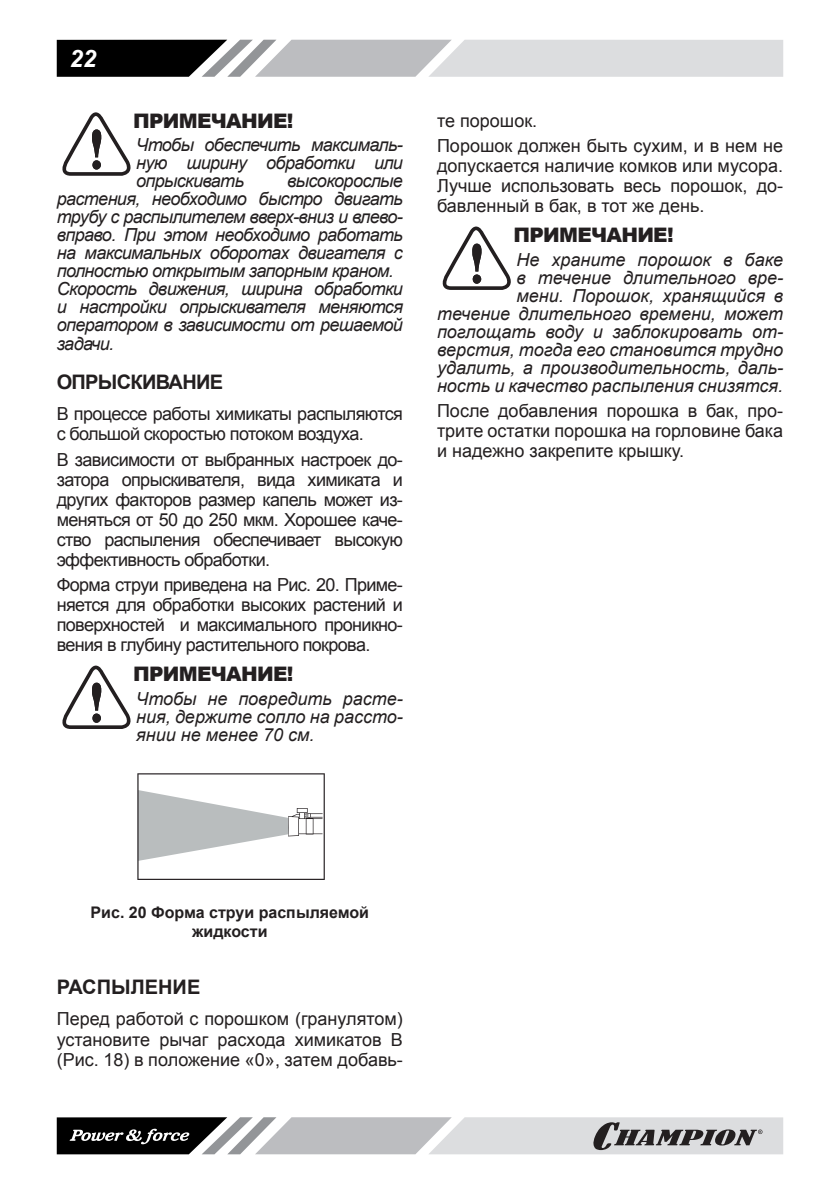
<style>
.page{position:relative;width:840px;height:1191px;background:#fff}
.page>*{position:absolute;margin:0;border:0;box-sizing:border-box;transform-origin:0 0}
.t1{font:italic 700 24px "Arial";color:#fff}
.t2{font:900 20px "Arial";letter-spacing:-.035em;color:#231f20}
.t3{font:700 20px "Arial";letter-spacing:-.035em;color:#231f20}
.t4{font:700 20px "Arial";color:#231f20}
.t5{font:18px/20px "Arial";letter-spacing:-.02em;color:#231f20;text-align:justify}
.t6{font:italic 18px/18px "Arial";letter-spacing:-.035em;color:#231f20;text-align:justify}
.t7{font:italic 18px/18px "Arial";color:#231f20;text-align:right}
.t8{font:18px/25.6px "Arial";color:#231f20}
.t9{font:700 16px/19.2px "Arial";color:#231f20;text-align:center}
</style>
<div class="page">
<svg style="left:57px;top:40px;width:725px;height:37px;background:#a7a8a9"></svg>
<svg style="left:57px;top:1117px;width:725px;height:37px;background:#a1a1a3"></svg>
<svg style="left:62px;top:112px;width:69px;height:64px"></svg>
<svg style="left:62px;top:665px;width:69px;height:64px"></svg>
<svg style="left:137px;top:773px;width:187px;height:107px"></svg>
<svg style="left:442px;top:226px;width:69px;height:64px"></svg>
<h1 class="t1" style="left:70px;top:42px;width:28px">22</h1>
<p class="t2" style="left:133px;top:106px;width:162px">ПРИМЕЧАНИЕ!</p>
<p class="t6" style="left:136px;top:136px;width:268px">Чтобы обеспечить максималь&shy;ную ширину обработки или опрыскивать</p>
<p class="t6" style="left:57px;top:172px;width:347px;text-align:left;text-indent:230px">высокорослые растения, необходимо быстро двигать трубу с распылителем вверх-вниз и влево&shy;вправо. При этом необходимо работать на максимальных оборотах двигателя с полностью открытым запорным краном.<br>Скорость движения, ширина обработки и настройки опрыскивателя меняются оператором в зависимости от решаемой задачи.</p>
<p class="t3" style="left:57px;top:368px;width:168px">ОПРЫСКИВАНИЕ</p>
<p class="t5" style="left:57px;top:404px;width:347px">В процессе работы химикаты распыляются с большой скоростью потоком воздуха.</p>
<p class="t5" style="left:57px;top:449px;width:347px">В зависимости от выбранных настроек до&shy;затора опрыскивателя, вида химиката и других факторов размер капель может из&shy;меняться от 50 до 250 мкм. Хорошее каче&shy;ство распыления обеспечивает высокую эффективность обработки.</p>
<p class="t5" style="left:57px;top:575px;width:347px">Форма струи приведена на Рис. 20. Приме&shy;няется для обработки высоких растений и поверхностей и максимального проникно&shy;вения в глубину растительного покрова.</p>
<p class="t2" style="left:133px;top:659px;width:162px">ПРИМЕЧАНИЕ!</p>
<p class="t6" style="left:136px;top:689px;width:268px">Чтобы не повредить расте&shy;ния, держите сопло на рассто&shy;янии не менее 70 см.</p>
<p class="t8" style="left:437px;top:108px;width:347px">те порошок.<br>Порошок должен быть сухим, и в нем не</p>
<p class="t5" style="left:437px;top:156px;width:347px">допускается наличие комков или мусора.<br>Лучше использовать весь порошок, до&shy;бавленный в бак, в тот же день.</p>
<p class="t2" style="left:513px;top:220px;width:162px">ПРИМЕЧАНИЕ!</p>
<p class="t7" style="left:437px;top:250px;width:347px">Не храните порошок в баке<br>в течение длительного вре-<br>мени. Порошок, хранящийся в<br>течение длительного времени, может поглощать воду и заблокировать от&shy;верстия, тогда его становится трудно удалить, а производительность, даль&shy;ность и качество распыления снизятся.</p>
<p class="t5" style="left:437px;top:401px;width:347px">После добавления порошка в бак, про&shy;трите остатки порошка на горловине бака и надежно закрепите крышку.</p>
<p class="t9" style="left:90px;top:903px;width:280px">Рис. 20 Форма струи распыляемой жидкости</p>
<p class="t4" style="left:57px;top:973px;width:145px">РАСПЫЛЕНИЕ</p>
<p class="t5" style="left:57px;top:1009px;width:347px">Перед работой с порошком (гранулятом) установите рычаг расхода химикатов B (Рис. 18) в положение «0», затем добавь-</p>
</div>
